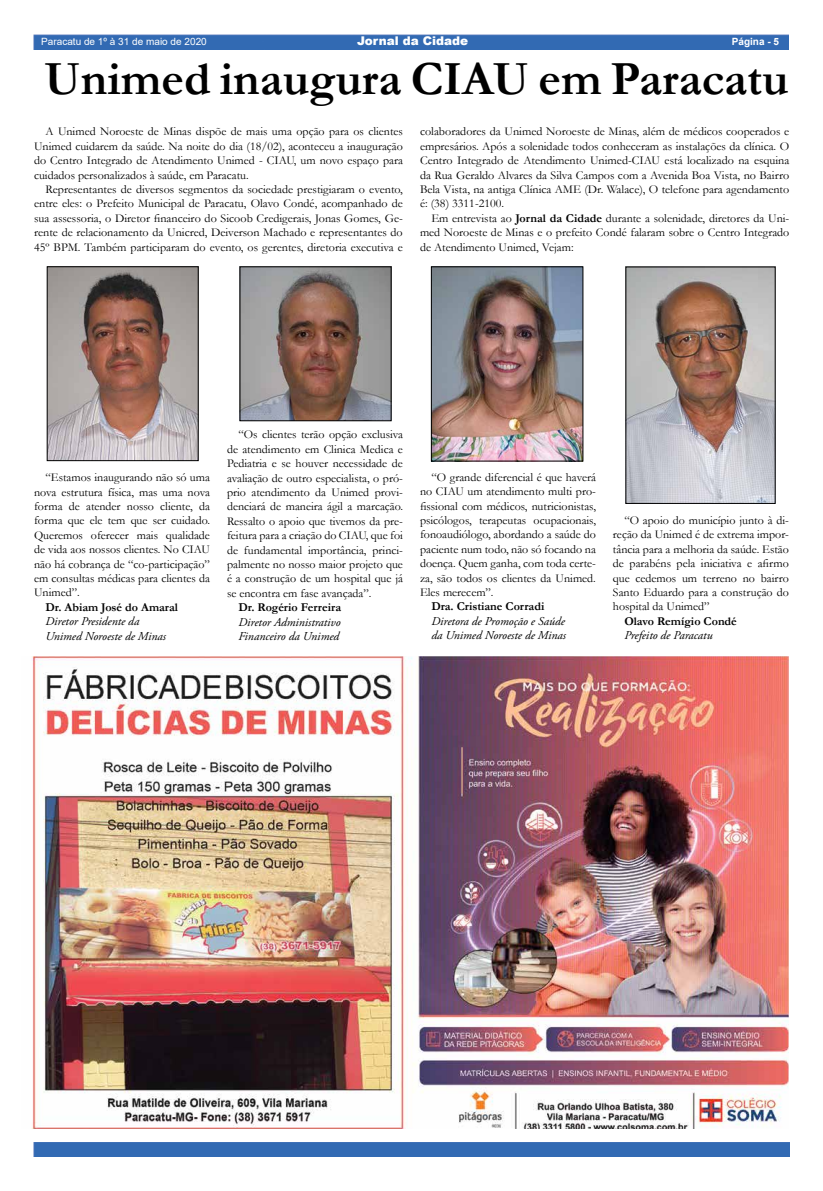
<style>
.page{position:relative;width:823px;height:1191px;background:#fff}
.page>*{position:absolute;margin:0;border:0;box-sizing:border-box;transform-origin:0 0}
.t1{font:700 48px "Garamond";color:#000}
.t2{font:12px/14.4px "Garamond";color:#000;text-align:justify}
.t3{font:italic 12px/14.4px "Adobe Garamond Pro";color:#000}
.t4{font:700 12px "Garamond";color:#000}
.t5{font:900 12px "Arial";color:#fff}
.t6{font:10px "Arial";color:#fff}
.t7{font:700 10px "Arial";color:#fff}
.s1{font-weight:700}
</style>
<div class="page">
<img style="left:33px;top:34px;width:755px;height:15px">
<div style="left:34px;top:1142px;width:754px;height:15px;background:#326ab3"></div>
<img style="left:32px;top:656px;width:755px;height:472px">
<img style="left:49px;top:268px;width:147px;height:191px">
<div style="left:47px;top:266px;width:151px;height:195px;border:1px solid #000"></div>
<img style="left:241px;top:268px;width:148px;height:151px">
<div style="left:239px;top:266px;width:152px;height:155px;border:1px solid #000"></div>
<img style="left:432px;top:268px;width:149px;height:191px">
<div style="left:430px;top:266px;width:153px;height:195px;border:1px solid #000"></div>
<img style="left:627px;top:268px;width:146px;height:234px">
<p class="t6" style="left:41px;top:35px;width:167px">Paracatu de 1º à 31 de maio de 2020</p>
<p class="t5" style="left:357px;top:32px;width:112px">Jornal da Cidade</p>
<p class="t7" style="left:731px;top:35px;width:49px">Página - 5</p>
<h1 class="t1" style="left:44px;top:46px;width:745px">Unimed inaugura CIAU em Paracatu</h1>
<p class="t2" style="left:34px;top:124px;width:370px;text-indent:11px">A Unimed Noroeste de Minas dispõe de mais uma opção para os clientes Unimed cuidarem da saúde. Na noite do dia (18/02), aconteceu a inauguração do Centro Integrado de Atendimento Unimed - CIAU, um novo espaço para cuidados personalizados à saúde, em Paracatu.</p>
<p class="t2" style="left:34px;top:182px;width:370px;text-indent:11px">Representantes de diversos segmentos da sociedade prestigiaram o evento, entre eles: o Prefeito Municipal de Paracatu, Olavo Condé, acompanhado de sua assessoria, o Diretor financeiro do Sicoob Credigerais, Jonas Gomes, Ge&shy;rente de relacionamento da Unicred, Deiverson Machado e representantes do 45º BPM. Também participaram do evento, os gerentes, diretoria executiva e</p>
<p class="t2" style="left:420px;top:124px;width:370px">colaboradores da Unimed Noroeste de Minas, além de médicos cooperados e empresários. Após a solenidade todos conheceram as instalações da clínica. O Centro Integrado de Atendimento Unimed-CIAU está localizado na esquina da Rua Geraldo Alvares da Silva Campos com a Avenida Boa Vista, no Bairro Bela Vista, na antiga Clínica AME (Dr. Walace), O telefone para agendamento é: (38) 3311-2100.</p>
<p class="t2" style="left:420px;top:211px;width:370px;text-indent:11px">Em entrevista ao <span class="s1">Jornal da Cidade</span> durante a solenidade, diretores da Uni&shy;med Noroeste de Minas e o prefeito Condé falaram sobre o Centro Integrado de Atendimento Unimed, Vejam:</p>
<p class="t2" style="left:34px;top:470px;width:177px;text-indent:11px">“Estamos inaugurando não só uma nova estrutura física, mas uma nova forma de atender nosso cliente, da forma que ele tem que ser cuidado.<br>Queremos oferecer mais qualidade de vida aos nossos clientes. No CIAU não há cobrança de “co-participação” em consultas médicas para clientes da Unimed”.</p>
<p class="t4" style="left:45px;top:599px;width:134px">Dr. Abiam José do Amaral</p>
<p class="t3" style="left:45px;top:614px;width:122px">Diretor Presidente da<br>Unimed Noroeste de Minas</p>
<p class="t2" style="left:227px;top:427px;width:177px;text-indent:11px">“Os clientes terão opção exclusiva de atendimento em Clinica Medica e Pediatria e se houver necessidade de avaliação de outro especialista, o pró&shy;prio atendimento da Unimed provi&shy;denciará de maneira ágil a marcação.<br>Ressalto o apoio que tivemos da pre&shy;feitura para a criação do CIAU, que foi de fundamental importância, princi&shy;palmente no nosso maior projeto que é a construção de um hospital que já se encontra em fase avançada”.</p>
<p class="t4" style="left:238px;top:599px;width:104px">Dr. Rogério Ferreira</p>
<p class="t3" style="left:238px;top:615px;width:104px">Diretor Administrativo<br>Financeiro da Unimed</p>
<p class="t2" style="left:420px;top:469px;width:177px;text-indent:11px">“O grande diferencial é que haverá no CIAU um atendimento multi pro&shy;fissional com médicos, nutricionistas, psicólogos, terapeutas ocupacionais, fonoaudiólogo, abordando a saúde do paciente num todo, não só focando na doença. Quem ganha, com toda certe&shy;za, são todos os clientes da Unimed.<br>Eles merecem”.</p>
<p class="t4" style="left:431px;top:598px;width:114px">Dra. Cristiane Corradi</p>
<p class="t3" style="left:431px;top:614px;width:136px">Diretora de Promoção e Saúde da Unimed Noroeste de Minas</p>
<p class="t2" style="left:612px;top:512px;width:177px;text-indent:11px">“O apoio do município junto à di&shy;reção da Unimed é de extrema impor&shy;tância para a melhoria da saúde. Estão de parabéns pela iniciativa e afirmo que cedemos um terreno no bairro Santo Eduardo para a construção do hospital da Unimed”</p>
<p class="t4" style="left:624px;top:613px;width:114px">Olavo Remígio Condé</p>
<p class="t3" style="left:624px;top:628px;width:90px">Prefeito de Paracatu</p>
</div>
